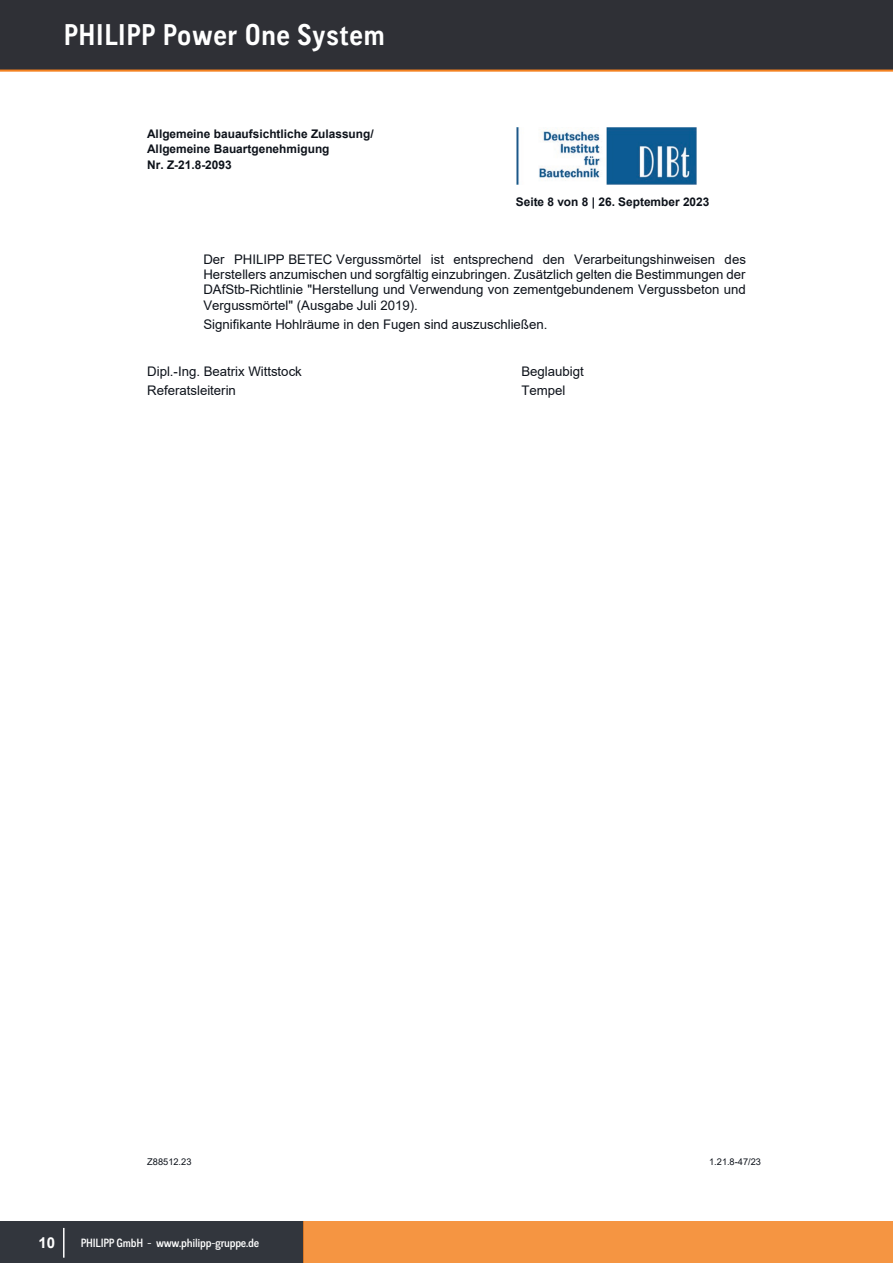
<style>
.page{position:relative;width:893px;height:1263px;background:#fff}
.page>*{position:absolute;margin:0;border:0;box-sizing:border-box;transform-origin:0 0}
.t1{font:700 30px "CA Normal";letter-spacing:.02em;color:#fff}
.t2{font:700 15px "Arial";color:#fff}
.t3{font:13.2px/15.1px "Arial";color:#0d121a;text-align:justify}
.t4{font:500 12px "CA Normal";letter-spacing:-.02em;color:#fff}
.t5{font:700 11.85px/15.9px "Arial";color:#0d121a}
.t6{font:9.3px "Arial";color:#0d121a}
</style>
<div class="page">
<div style="left:0;top:1221px;width:303px;height:42px;background:#32363d"></div>
<div style="left:0;top:0;width:893px;height:71px;background:#2f3036"></div>
<div style="left:303px;top:1221px;width:590px;height:42px;background:#f59542"></div>
<hr style="left:0;top:70px;width:893px;height:2px;background:#f48221">
<hr style="left:63px;top:1228px;width:2px;height:30px;background:#fff">
<img style="left:516px;top:128px;width:180px;height:57px">
<h1 class="t1" style="left:64px;top:14px;width:322px">PHILIPP Power One System</h1>
<p class="t5" style="left:147px;top:126px;width:228px">Allgemeine bauaufsichtliche Zulassung/<br>Allgemeine Bauartgenehmigung<br>Nr. Z-21.8-2093</p>
<p class="t5" style="left:516px;top:194px;width:195px">Seite 8 von 8 | 26. September 2023</p>
<p class="t3" style="left:203px;top:252px;width:544px">Der PHILIPP BETEC Vergussmörtel ist entsprechend den Verarbeitungshinweisen des Herstellers anzumischen und sorgfältig einzubringen. Zusätzlich gelten die Bestimmungen der DAfStb-Richtlinie "Herstellung und Verwendung von zementgebundenem Vergussbeton und Vergussmörtel" (Ausgabe Juli 2019).</p>
<p class="t3" style="left:203px;top:316px;width:345px">Signifikante Hohlräume in den Fugen sind auszuschließen.</p>
<p class="t3" style="left:147px;top:363px;width:156px">Dipl.-Ing. Beatrix Wittstock</p>
<p class="t3" style="left:521px;top:363px;width:64px">Beglaubigt</p>
<p class="t3" style="left:147px;top:382px;width:90px">Referatsleiterin</p>
<p class="t3" style="left:521px;top:382px;width:46px">Tempel</p>
<p class="t6" style="left:147px;top:1155px;width:46px">Z88512.23</p>
<p class="t6" style="left:709px;top:1155px;width:53px">1.21.8-47/23</p>
<p class="t2" style="left:39px;top:1232px;width:18px">10</p>
<p class="t4" style="left:81px;top:1235px;width:180px">PHILIPP GmbH - www.philipp-gruppe.de</p>
</div>
